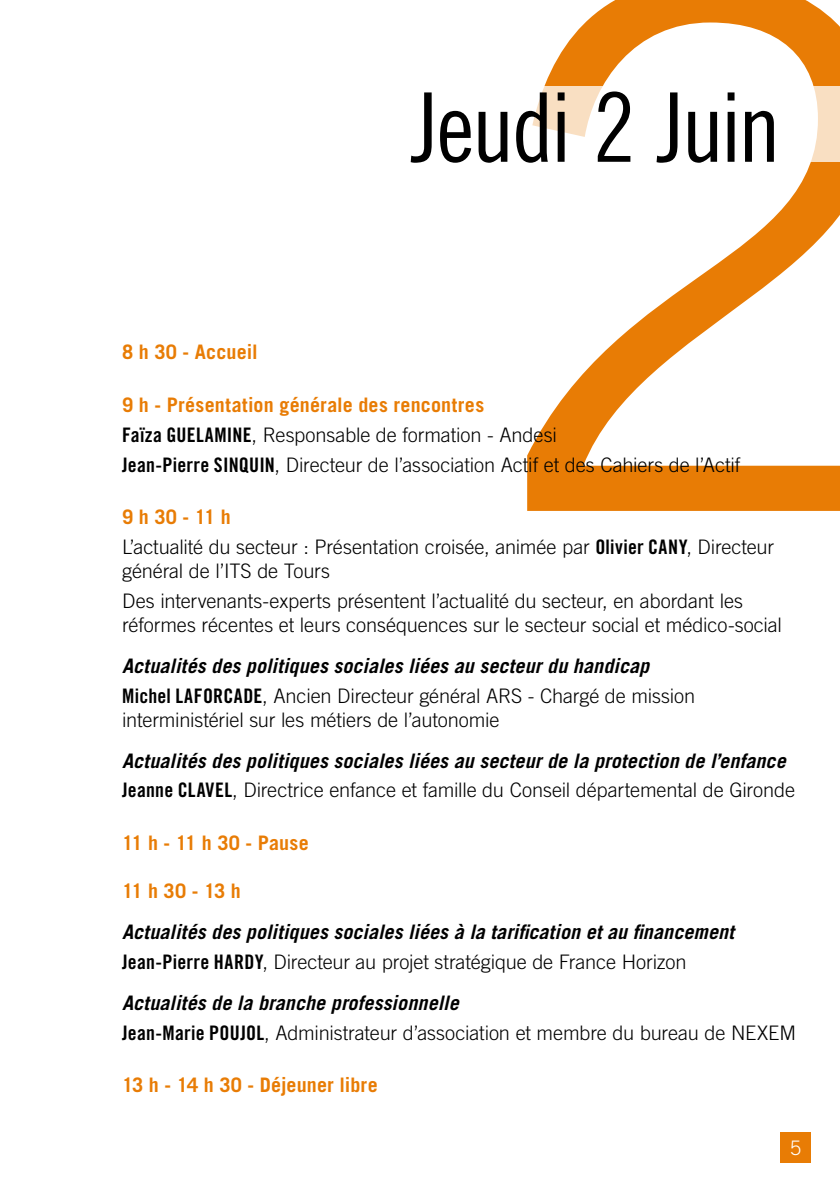
<style>
.page{position:relative;width:840px;height:1191px;background:#fff}
.page>*{position:absolute;margin:0;border:0;box-sizing:border-box;transform-origin:0 0}
.Dates{font:96px "Trade Gothic Cond Eighteen";letter-spacing:-.03em;color:#000}
.Intervenants{font:300 20px/24px "Trade Gothic";letter-spacing:-.005em;color:#000}
.Titre_interventions{font:italic 700 20px "Trade Gothic LT Std";letter-spacing:.005em;color:#000}
.Heures{font:700 20px "Trade Gothic";letter-spacing:.01em;color:#e87c05}
.t1{font:300 20px "Trade Gothic";color:#fff}
.s1{font-family:"Trade Gothic Bold Cond Twenty";font-weight:400}
</style>
<div class="page">
<svg style="left:527px;top:0;width:312px;height:511px"></svg>
<div style="left:411px;top:86px;width:428px;height:76px;background:#fff"></div>
<div style="left:780px;top:1132px;width:30px;height:30px;background:#e87c05"></div>
<p class="Dates" style="left:411px;top:71px;width:371px">Jeudi 2 Juin</p>
<p class="Heures" style="left:122px;top:340px;width:137px">8 h 30 - Accueil</p>
<p class="Heures" style="left:122px;top:393px;width:363px">9 h - Présentation générale des rencontres</p>
<p class="Intervenants" style="left:122px;top:422px;width:436px"><span class="s1">Faïza GUELAMINE</span>, Responsable de formation - Andesi</p>
<p class="Intervenants" style="left:122px;top:452px;width:619px"><span class="s1">Jean-Pierre SINQUIN</span>, Directeur de l’association Actif et des Cahiers de l’Actif</p>
<p class="Heures" style="left:122px;top:505px;width:110px">9 h 30 - 11 h</p>
<p class="Intervenants" style="left:122px;top:535px;width:653px">L’actualité du secteur : Présentation croisée, animée par <span class="s1">Olivier CANY</span>, Directeur général de l’ITS de Tours</p>
<p class="Intervenants" style="left:122px;top:588px;width:661px">Des intervenants-experts présentent l’actualité du secteur, en abordant les réformes récentes et leurs conséquences sur le secteur social et médico-social</p>
<p class="Titre_interventions" style="left:122px;top:653px;width:528px">Actualités des politiques sociales liées au secteur du handicap</p>
<p class="Intervenants" style="left:122px;top:683px;width:574px"><span class="s1">Michel LAFORCADE</span>, Ancien Directeur général ARS - Chargé de mission interministériel sur les métiers de l’autonomie</p>
<p class="Titre_interventions" style="left:122px;top:748px;width:664px">Actualités des politiques sociales liées au secteur de la protection de l’enfance</p>
<p class="Intervenants" style="left:122px;top:778px;width:674px"><span class="s1">Jeanne CLAVEL</span>, Directrice enfance et famille du Conseil départemental de Gironde</p>
<p class="Heures" style="left:122px;top:830px;width:188px">11 h - 11 h 30 - Pause</p>
<p class="Heures" style="left:122px;top:878px;width:120px">11 h 30 - 13 h</p>
<p class="Titre_interventions" style="left:122px;top:919px;width:613px">Actualités des politiques sociales liées à la tarification et au financement</p>
<p class="Intervenants" style="left:122px;top:949px;width:565px"><span class="s1">Jean-Pierre HARDY</span>, Directeur au projet stratégique de France Horizon</p>
<p class="Titre_interventions" style="left:122px;top:990px;width:338px">Actualités de la branche professionnelle</p>
<p class="Intervenants" style="left:122px;top:1020px;width:675px"><span class="s1">Jean-Marie POUJOL</span>, Administrateur d’association et membre du bureau de NEXEM</p>
<p class="Heures" style="left:122px;top:1073px;width:257px">13 h - 14 h 30 - Déjeuner libre</p>
<p class="t1" style="left:789px;top:1136px;width:13px">5</p>
</div>
